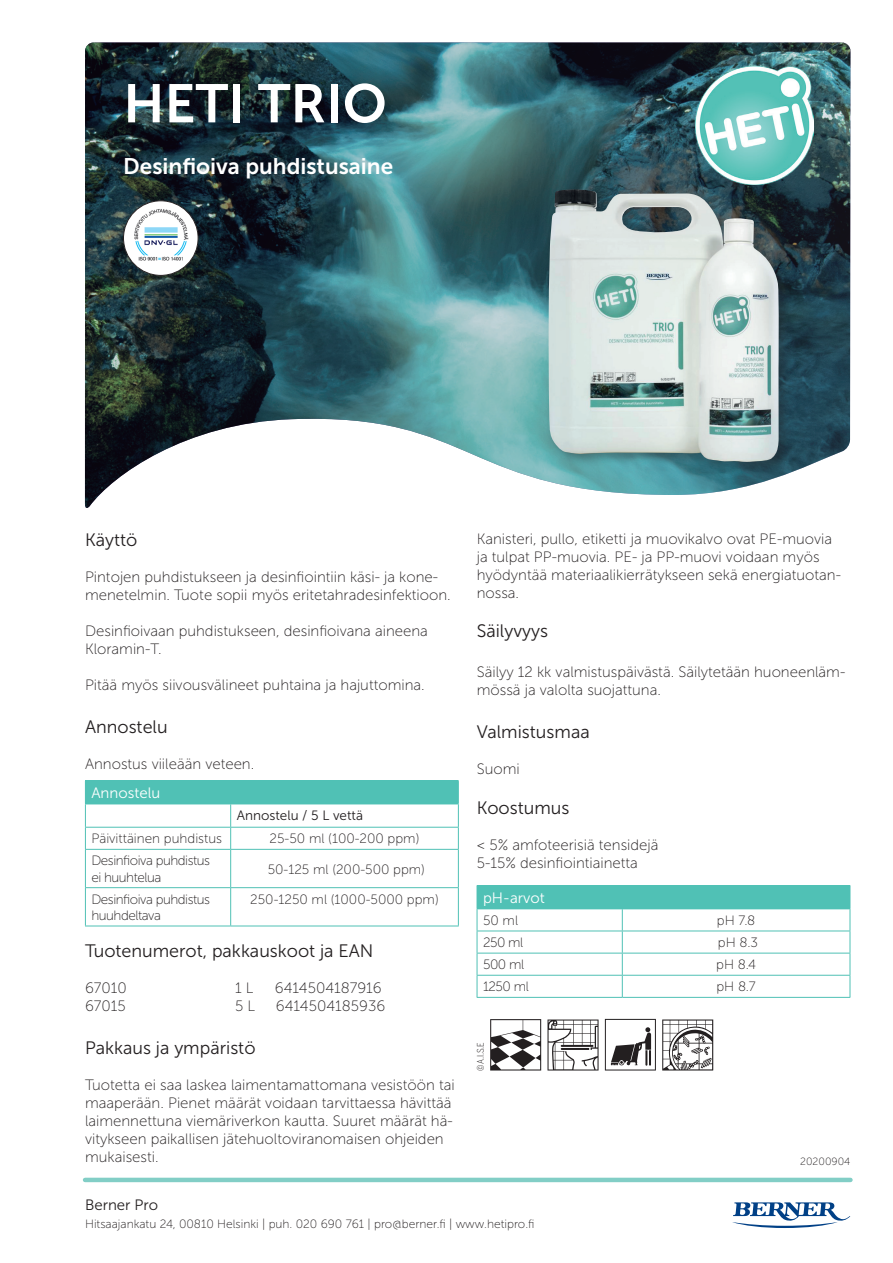
<style>
.page{position:relative;width:893px;height:1263px;background:#fff}
.page>*{position:absolute;margin:0;border:0;box-sizing:border-box;transform-origin:0 0}
.t1{font:54px "Museo Sans 700";color:#fff}
.t2{font:22.5px "Museo Sans 700";color:#fff}
.t3{font:18px "Museo Sans 300";color:#231f20}
.t4{font:15px/18px "Museo Sans 100";color:#231f20}
.t5{font:15px "Museo Sans 300";color:#fff}
.t6{font:15px "Museo Sans 300";color:#231f20}
.t7{font:13.5px/16.2px "Museo Sans 100";letter-spacing:-.035em;color:#231f20}
.t8{font:13.5px "Museo Sans 100";color:#231f20}
.t9{font:13.5px "Museo Sans 300";color:#231f20}
.t10{font:12px "Museo Sans 100";color:#231f20}
.t11{font:10.5px "Museo Sans 100";color:#231f20}
.t12{font:300 9px "Benton Sans Cond";color:#231f20}
</style>
<div class="page">
<img style="left:85px;top:43px;width:765px;height:465px">
<hr style="left:85px;top:1178px;width:765px;height:4px;background:#82cec6">
<img style="left:695px;top:61px;width:118px;height:123px">
<svg style="left:732px;top:1202px;width:118px;height:26px"></svg>
<div style="left:85px;top:781px;width:373px;height:23px;background:#50c1b5"></div>
<hr style="left:85px;top:780px;width:146px;height:1px;background:#50c1b5">
<hr style="left:231px;top:780px;width:228px;height:1px;background:#50c1b5">
<hr style="left:231px;top:827px;width:228px;height:1px;background:#50c1b5">
<svg style="left:458px;top:781px;width:1px;height:68px"></svg>
<hr style="left:231px;top:849px;width:228px;height:1px;background:#50c1b5">
<hr style="left:458px;top:850px;width:1px;height:37px;background:#50c1b5">
<hr style="left:231px;top:887px;width:228px;height:1px;background:#50c1b5">
<hr style="left:458px;top:888px;width:1px;height:38px;background:#50c1b5">
<hr style="left:231px;top:926px;width:228px;height:1px;background:#50c1b5">
<hr style="left:85px;top:850px;width:1px;height:37px;background:#50c1b5">
<hr style="left:230px;top:850px;width:1px;height:37px;background:#50c1b5">
<hr style="left:85px;top:827px;width:146px;height:1px;background:#50c1b5">
<svg style="left:85px;top:804px;width:1px;height:45px"></svg>
<svg style="left:230px;top:804px;width:1px;height:45px"></svg>
<hr style="left:85px;top:849px;width:146px;height:1px;background:#50c1b5">
<hr style="left:85px;top:887px;width:146px;height:1px;background:#50c1b5">
<hr style="left:85px;top:888px;width:1px;height:38px;background:#50c1b5">
<hr style="left:230px;top:888px;width:1px;height:38px;background:#50c1b5">
<hr style="left:85px;top:926px;width:146px;height:1px;background:#50c1b5">
<div style="left:477px;top:885px;width:373px;height:24px;background:#50c1b5"></div>
<hr style="left:622px;top:930px;width:228px;height:1px;background:#50c1b5">
<hr style="left:622px;top:953px;width:228px;height:1px;background:#50c1b5">
<hr style="left:622px;top:975px;width:228px;height:1px;background:#50c1b5">
<svg style="left:850px;top:886px;width:1px;height:111px"></svg>
<hr style="left:622px;top:997px;width:228px;height:1px;background:#50c1b5">
<hr style="left:477px;top:930px;width:145px;height:1px;background:#50c1b5">
<hr style="left:477px;top:953px;width:145px;height:1px;background:#50c1b5">
<hr style="left:477px;top:975px;width:145px;height:1px;background:#50c1b5">
<svg style="left:477px;top:909px;width:1px;height:88px"></svg>
<svg style="left:622px;top:909px;width:1px;height:88px"></svg>
<hr style="left:477px;top:997px;width:145px;height:1px;background:#50c1b5">
<div style="left:547px;top:187px;width:245px;height:288px;background:#231f20;opacity:.35"></div>
<img style="left:549px;top:189px;width:230px;height:273px">
<img style="left:123px;top:201px;width:75px;height:74px;border-radius:37px">
<div style="left:123px;top:201px;width:75px;height:75px;border:1px solid #231f20;border-radius:50%"></div>
<svg style="left:662px;top:1019px;width:51px;height:51px"></svg>
<svg style="left:547px;top:1019px;width:52px;height:51px"></svg>
<svg style="left:490px;top:1019px;width:51px;height:51px"></svg>
<svg style="left:605px;top:1019px;width:51px;height:51px"></svg>
<h1 class="t1" style="left:123px;top:74px;width:265px">HETI TRIO</h1>
<h2 class="t2" style="left:123px;top:154px;width:271px">Desinfioiva puhdistusaine</h2>
<p class="t4" style="left:477px;top:530px;width:366px">Kanisteri, pullo, etiketti ja muovikalvo ovat PE-muovia ja tulpat PP-muovia. PE- ja PP-muovi voidaan myös hyödyntää materiaalikierrätykseen sekä energiatuotan&shy;nossa.</p>
<p class="t3" style="left:477px;top:622px;width:73px">Säilyvyys</p>
<p class="t4" style="left:477px;top:663px;width:370px">Säilyy 12 kk valmistuspäivästä. Säilytetään huoneenläm&shy;mössä ja valolta suojattuna.</p>
<p class="t3" style="left:477px;top:722px;width:114px">Valmistusmaa</p>
<p class="t4" style="left:477px;top:760px;width:45px">Suomi</p>
<p class="t3" style="left:477px;top:798px;width:94px">Koostumus</p>
<p class="t4" style="left:477px;top:836px;width:183px">&lt; 5% amfoteerisiä tensidejä<br>5-15% desinfiointiainetta</p>
<p class="t3" style="left:85px;top:530px;width:54px">Käyttö</p>
<p class="t4" style="left:85px;top:568px;width:367px">Pintojen puhdistukseen ja desinfiointiin käsi- ja kone&shy;menetelmin. Tuote sopii myös eritetahradesinfektioon.</p>
<p class="t4" style="left:85px;top:622px;width:344px">Desinfioivaan puhdistukseen, desinfioivana aineena<br>Kloramin-T.</p>
<p class="t4" style="left:85px;top:676px;width:341px">Pitää myös siivousvälineet puhtaina ja hajuttomina.</p>
<p class="t3" style="left:85px;top:717px;width:84px">Annostelu</p>
<p class="t4" style="left:85px;top:755px;width:171px">Annostus viileään veteen.</p>
<p class="t5" style="left:91px;top:785px;width:70px">Annostelu</p>
<p class="t9" style="left:237px;top:808px;width:128px">Annostelu / 5 L vettä</p>
<p class="t8" style="left:91px;top:831px;width:132px">Päivittäinen puhdistus</p>
<p class="t8" style="left:270px;top:831px;width:151px">25-50 ml (100-200 ppm)</p>
<p class="t7" style="left:91px;top:853px;width:120px">Desinfioiva puhdistus ei huuhtelua</p>
<p class="t8" style="left:268px;top:862px;width:159px">50-125 ml (200-500 ppm)</p>
<p class="t7" style="left:91px;top:891px;width:120px">Desinfioiva puhdistus huuhdeltava</p>
<p class="t8" style="left:250px;top:892px;width:190px">250-1250 ml (1000-5000 ppm)</p>
<p class="t5" style="left:483px;top:889px;width:63px">pH-arvot</p>
<p class="t7" style="left:483px;top:912px;width:37px">50 ml</p>
<p class="t7" style="left:717px;top:912px;width:40px">pH 7.8</p>
<p class="t7" style="left:483px;top:934px;width:42px">250 ml</p>
<p class="t7" style="left:718px;top:934px;width:42px">pH 8.3</p>
<p class="t7" style="left:483px;top:957px;width:43px">500 ml</p>
<p class="t7" style="left:716px;top:957px;width:41px">pH 8.4</p>
<p class="t7" style="left:483px;top:979px;width:47px">1250 ml</p>
<p class="t7" style="left:716px;top:979px;width:41px">pH 8.7</p>
<p class="t3" style="left:85px;top:941px;width:290px">Tuotenumerot, pakkauskoot ja EAN</p>
<p class="t4" style="left:85px;top:978px;width:43px">67010</p>
<p class="t4" style="left:235px;top:978px;width:20px">1 L</p>
<p class="t4" style="left:275px;top:978px;width:108px">6414504187916</p>
<p class="t4" style="left:85px;top:996px;width:42px">67015</p>
<p class="t4" style="left:235px;top:996px;width:22px">5 L</p>
<p class="t4" style="left:276px;top:996px;width:111px">6414504185936</p>
<p class="t3" style="left:85px;top:1038px;width:172px">Pakkaus ja ympäristö</p>
<p class="t4" style="left:85px;top:1076px;width:371px">Tuotetta ei saa laskea laimentamattomana vesistöön tai maaperään. Pienet määrät voidaan tarvittaessa hävittää laimennettuna viemäriverkon kautta. Suuret määrät hä&shy;vitykseen paikallisen jätehuoltoviranomaisen ohjeiden mukaisesti.</p>
<p class="t12" style="left:475px;top:1070px;width:30px;rotate:-90deg">©A.I.S.E</p>
<p class="t11" style="left:800px;top:1156px;width:52px">20200904</p>
<p class="t6" style="left:85px;top:1197px;width:75px">Berner Pro</p>
<p class="t10" style="left:85px;top:1218px;width:451px">Hitsaajankatu 24, 00810 Helsinki | puh. 020 690 761 | pro@berner.fi | www.hetipro.fi</p>
</div>
